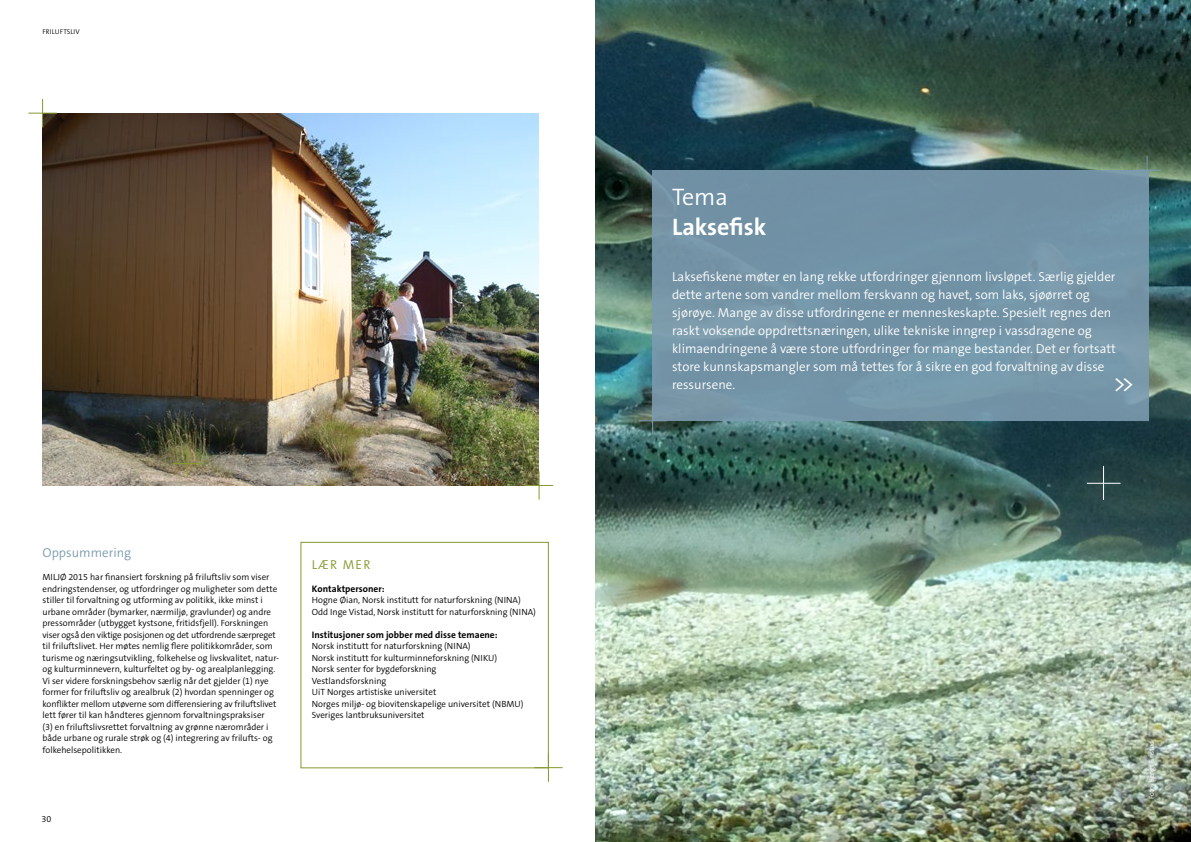
<style>
.page{position:relative;width:1191px;height:842px;background:#fff}
.page>*{position:absolute;margin:0;border:0;box-sizing:border-box;transform-origin:0 0}
.t1{font:700 24px "The Sans B7";color:#fff}
.t2{font:300 24px "The Sans B4";color:#fff}
.t3{font:300 13px/18px "The Sans B4";color:#fff}
.t4{font:300 13px "The Sans B4";color:#7c9bb0}
.t5{font:300 13px "The Sans B4";letter-spacing:.1em;color:#849a2f}
.t6{font:700 9.5px "The Sans B7";color:#000}
.t7{font:300 9px/11.5px "The Sans B4";color:#000}
.t8{font:300 7px "The Sans B4";color:#fff}
.t9{font:300 7px "The Sans B4";letter-spacing:.01em;color:#000}
</style>
<div class="page">
<img style="left:43px;top:113px;width:496px;height:372px">
<img style="left:595px;top:0;width:596px;height:842px">
<div style="left:652px;top:170px;width:496px;height:251px;background:#7292a6"></div>
<svg style="left:173px;top:449px;width:28px;height:29px"></svg>
<svg style="left:28px;top:99px;width:29px;height:28px"></svg>
<svg style="left:525px;top:471px;width:28px;height:29px"></svg>
<div style="left:300px;top:542px;width:249px;height:226px;border:1px solid #849a2f"></div>
<svg style="left:534px;top:753px;width:28px;height:29px"></svg>
<svg style="left:1133px;top:156px;width:28px;height:28px"></svg>
<svg style="left:638px;top:407px;width:29px;height:28px"></svg>
<hr style="left:1103px;top:466px;width:1px;height:34px;background:#fff">
<hr style="left:1086px;top:483px;width:34px;height:1px;background:#fff">
<p class="t9" style="left:43px;top:28px;width:39px">FRILUFTSLIV</p>
<h2 class="t4" style="left:43px;top:546px;width:90px">Oppsummering</h2>
<p class="t7" style="left:43px;top:572px;width:238px">MILJØ 2015 har finansiert forskning på friluftsliv som viser endringstendenser, og utfordringer og muligheter som dette stiller til forvaltning og utforming av politikk, ikke minst i urbane områder (bymarker, nærmiljø, gravlunder) og andre pressområder (utbygget kystsone, fritidsfjell). Forskningen viser også den viktige posisjonen og det utfordrende særpreget til friluftslivet. Her møtes nemlig flere politikkområder, som turisme og næringsutvikling, folkehelse og livskvalitet, natur&shy;og kulturminnevern, kulturfeltet og by- og arealplanlegging.<br>Vi ser videre forskningsbehov særlig når det gjelder (1) nye former for friluftsliv og arealbruk (2) hvordan spenninger og konflikter mellom utøverne som differensiering av friluftslivet lett fører til kan håndteres gjennom forvaltningspraksiser<br>(3) en friluftslivsrettet forvaltning av grønne nærområder i både urbane og rurale strøk og (4) integrering av frilufts- og folkehelsepolitikken.</p>
<p class="t7" style="left:42px;top:813px;width:11px">30</p>
<h2 class="t5" style="left:312px;top:558px;width:60px">LÆR MER</h2>
<p class="t6" style="left:312px;top:584px;width:74px">Kontaktpersoner:</p>
<p class="t7" style="left:312px;top:595px;width:225px">Hogne Øian, Norsk institutt for naturforskning (NINA)<br>Odd Inge Vistad, Norsk institutt for naturforskning (NINA)</p>
<p class="t6" style="left:312px;top:630px;width:187px">Institusjoner som jobber med disse temaene:</p>
<p class="t7" style="left:312px;top:641px;width:213px">Norsk institutt for naturforskning (NINA)<br>Norsk institutt for kulturminneforskning (NIKU)<br>Norsk senter for bygdeforskning<br>Vestlandsforskning<br>UiT Norges artistiske universitet<br>Norges miljø- og biovitenskapelige universitet (NBMU)<br>Sveriges lantbruksuniversitet</p>
<h1 class="t2" style="left:672px;top:185px;width:57px">Tema</h1>
<h1 class="t1" style="left:672px;top:215px;width:96px">Laksefisk</h1>
<p class="t3" style="left:672px;top:268px;width:445px">Laksefiskene møter en lang rekke utfordringer gjennom livsløpet. Særlig gjelder dette artene som vandrer mellom ferskvann og havet, som laks, sjøørret og sjørøye. Mange av disse utfordringene er menneskeskapte. Spesielt regnes den raskt voksende oppdrettsnæringen, ulike tekniske inngrep i vassdragene og klimaendringene å være store utfordringer for mange bestander. Det er fortsatt store kunnskapsmangler som må tettes for å sikre en god forvaltning av disse ressursene.</p>
<h1 class="t2" style="left:1112px;top:372px;width:23px">&gt;&gt;</h1>
<p class="t8" style="left:1147px;top:799px;width:60px;rotate:-90deg">Foto: Bengt Finstad</p>
</div>
